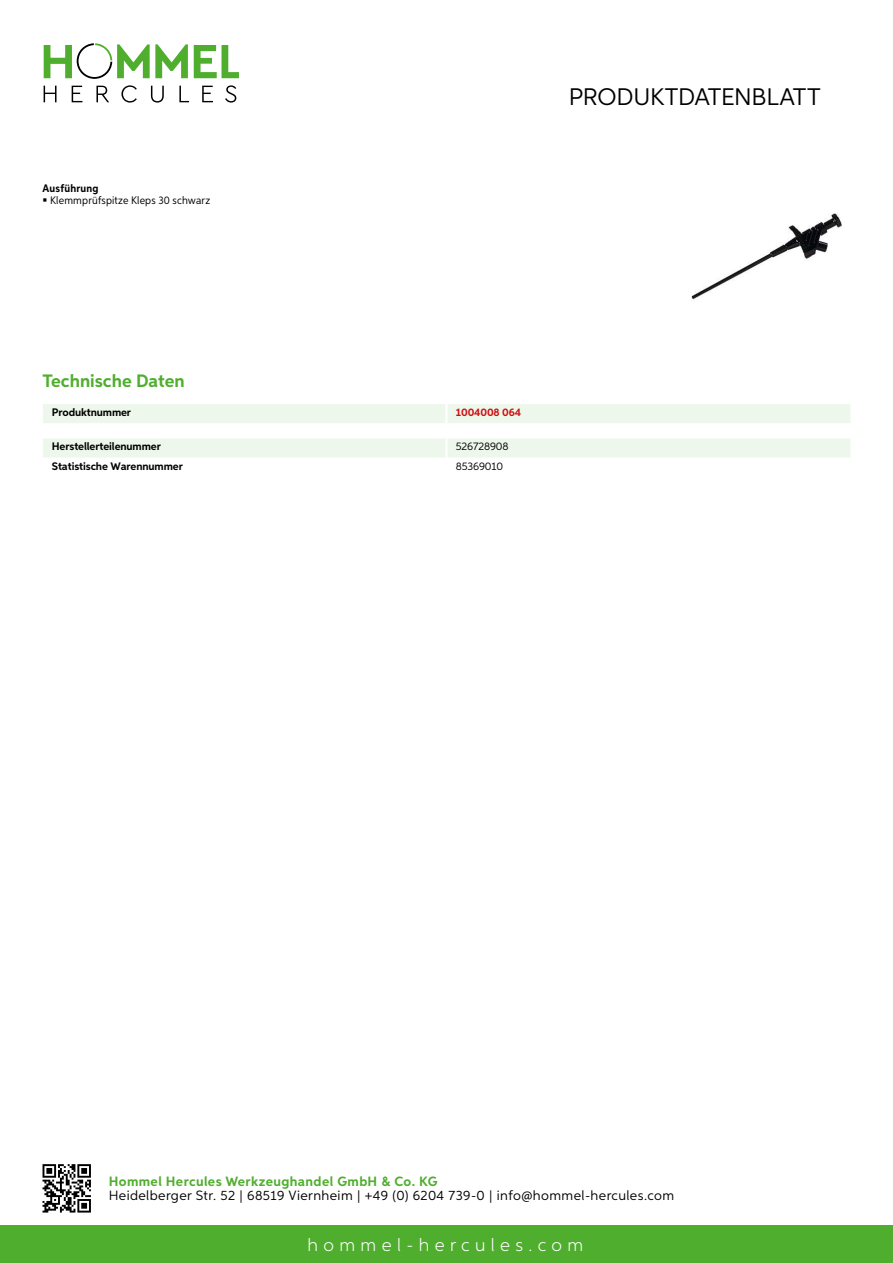
<style>
.page{position:relative;width:893px;height:1263px;background:#fff}
.page>*{position:absolute;margin:0;border:0;box-sizing:border-box;transform-origin:0 0}
.t1{font:24px "Aspira";letter-spacing:-.01em;color:#000}
.t2{font:300 18px "Aspira";letter-spacing:.3em;color:#fff}
.t3{font:700 18px "Aspira";color:#50ae2f}
.t4{font:13.5px "Aspira";letter-spacing:.03em;color:#000}
.t5{font:700 13.5px "Aspira";letter-spacing:.03em;color:#50ae2f}
.t6{font:700 10.95px "Aspira";letter-spacing:-.01em;color:#000}
.t7{font:10.95px "Aspira Nar";letter-spacing:.015em;color:#000}
.t8{font:10.95px "Aspira";letter-spacing:-.01em;color:#000}
.t9{font:700 10.95px "Aspira";letter-spacing:-.01em;color:#cd1013}
.t10{font:700 10.95px "Aspira Nar";letter-spacing:.02em;color:#000}
</style>
<div class="page">
<div style="left:0;top:1226px;width:893px;height:37px;background:#50ae2f"></div>
<svg style="left:43px;top:1164px;width:48px;height:48px"></svg>
<svg style="left:194px;top:45px;width:45px;height:33px"></svg>
<svg style="left:44px;top:43px;width:144px;height:36px"></svg>
<svg style="left:44px;top:86px;width:13px;height:16px"></svg>
<svg style="left:72px;top:86px;width:10px;height:16px"></svg>
<svg style="left:96px;top:86px;width:13px;height:16px"></svg>
<svg style="left:121px;top:85px;width:16px;height:18px"></svg>
<svg style="left:151px;top:86px;width:13px;height:17px"></svg>
<svg style="left:179px;top:86px;width:10px;height:16px"></svg>
<svg style="left:202px;top:86px;width:11px;height:16px"></svg>
<svg style="left:225px;top:85px;width:11px;height:18px"></svg>
<div style="left:43px;top:404px;width:807px;height:19px;background:#eef7eb"></div>
<hr style="left:445px;top:404px;width:3px;height:19px;background:#fff">
<div style="left:43px;top:439px;width:807px;height:18px;background:#eef7eb"></div>
<img style="left:692px;top:213px;width:150px;height:87px">
<p class="t10" style="left:43px;top:181px;width:58px">Ausführung</p>
<p class="t7" style="left:50px;top:194px;width:162px">Klemmprüfspitze Kleps 30 schwarz</p>
<h1 class="t1" style="left:569px;top:82px;width:253px">Produktdatenblatt</h1>
<h2 class="t3" style="left:43px;top:370px;width:144px">Technische Daten</h2>
<p class="t6" style="left:52px;top:405px;width:81px">Produktnummer</p>
<p class="t9" style="left:456px;top:405px;width:67px">1004008 064</p>
<p class="t6" style="left:52px;top:440px;width:111px">Herstellerteilenummer</p>
<p class="t8" style="left:456px;top:440px;width:54px">526728908</p>
<p class="t6" style="left:52px;top:459px;width:132px">Statistische Warennummer</p>
<p class="t8" style="left:456px;top:459px;width:49px">85369010</p>
<p class="t5" style="left:109px;top:1172px;width:330px">Hommel Hercules Werkzeughandel GmbH &amp; Co. KG</p>
<p class="t4" style="left:109px;top:1187px;width:567px">Heidelberger Str. 52 | 68519 Viernheim | +49 (0) 6204 739-0 | info@hommel-hercules.com</p>
<h2 class="t2" style="left:307px;top:1234px;width:277px">hommel-hercules.com</h2>
</div>
